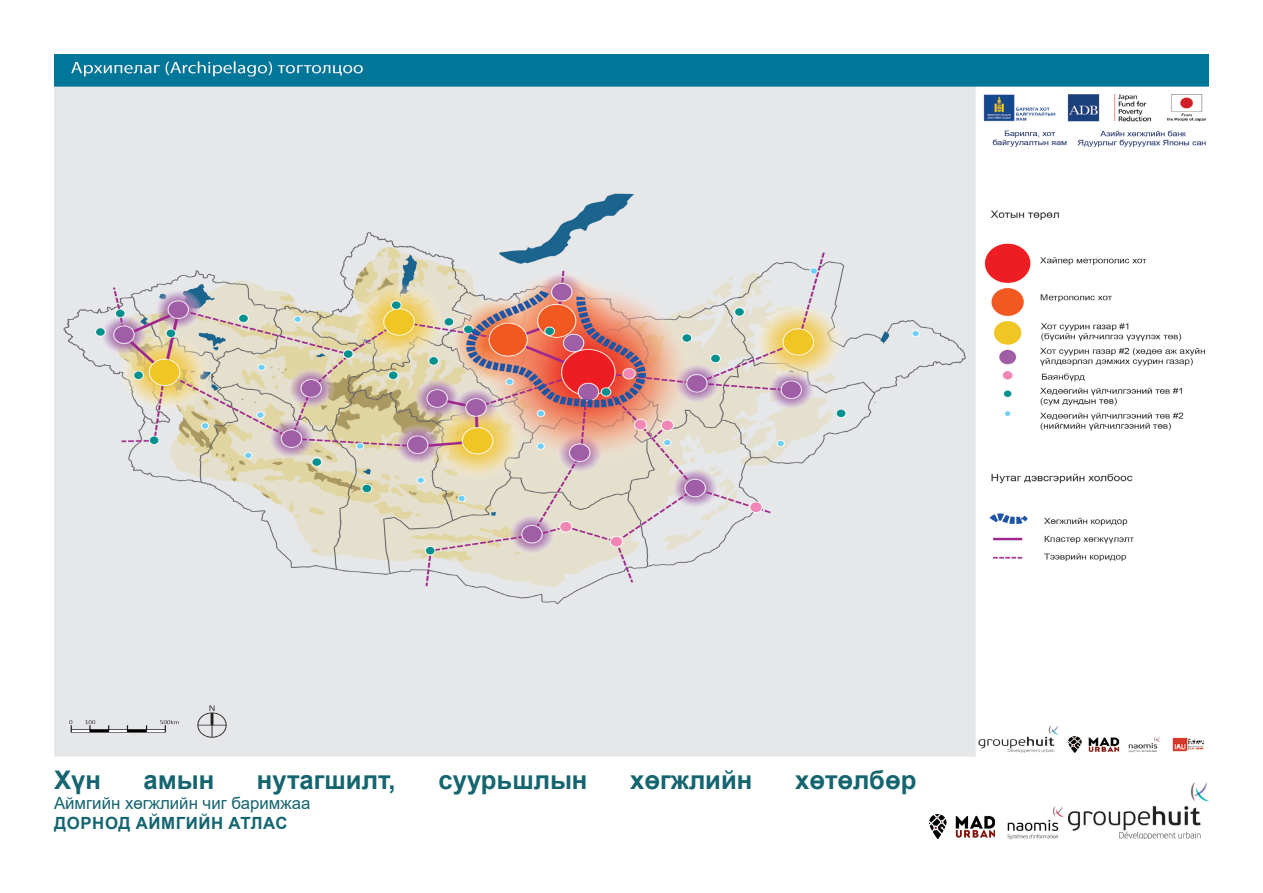
<style>
.page{position:relative;width:1263px;height:893px;background:#fff}
.page>*{position:absolute;margin:0;border:0;box-sizing:border-box;transform-origin:0 0}
.t1{font:700 25.65px "Arial";color:#156570}
.t2{font:16.8px "Arial";color:#156570}
.t3{font:700 16.8px "Arial";letter-spacing:.035em;color:#156570}
</style>
<div class="page">
<img style="left:1007px;top:806px;width:57px;height:33px">
<img style="left:930px;top:814px;width:65px;height:25px">
<img style="left:1069px;top:783px;width:140px;height:56px">
<img style="left:54px;top:54px;width:1155px;height:702px">
<p class="t1" style="left:54px;top:761px;width:48px">Хүн</p>
<p class="t1" style="left:144px;top:761px;width:72px">амын</p>
<p class="t1" style="left:257px;top:761px;width:140px">нутагшилт,</p>
<p class="t1" style="left:438px;top:761px;width:150px">суурьшлын</p>
<p class="t1" style="left:630px;top:761px;width:124px">хөгжлийн</p>
<p class="t1" style="left:795px;top:761px;width:123px">хөтөлбөр</p>
<p class="t2" style="left:54px;top:791px;width:258px">Аймгийн хөгжлийн чиг баримжаа</p>
<p class="t3" style="left:54px;top:811px;width:235px">ДОРНОД АЙМГИЙН АТЛАС</p>
</div>
